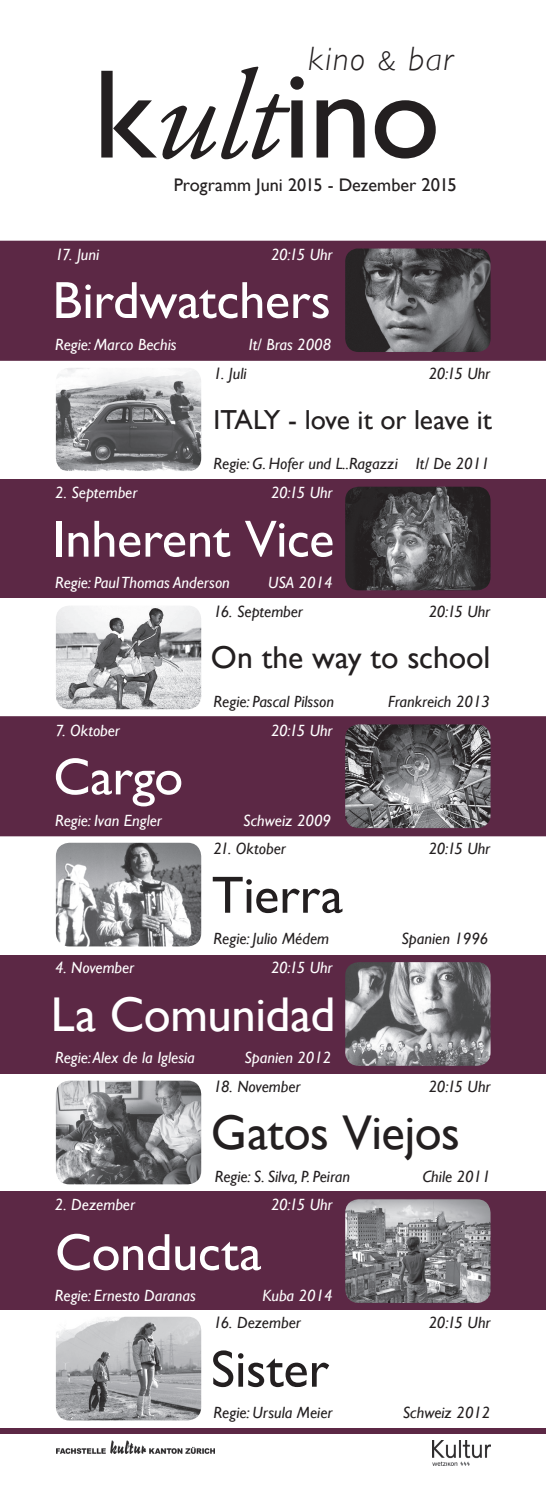
<style>
.page{position:relative;width:546px;height:1510px;background:#fff}
.page>*{position:absolute;margin:0;border:0;box-sizing:border-box;transform-origin:0 0}
.t1{font:127.12px "Gill Sans";color:#231f20}
.t2{font:52.5px "Gill Sans";letter-spacing:-.01em;color:#fff}
.t3{font:52.5px "Gill Sans";letter-spacing:-.005em;color:#231f20}
.t4{font:48.75px "Gill Sans";letter-spacing:-.01em;color:#fff}
.t5{font:48.75px "Gill Sans";letter-spacing:-.01em;color:#231f20}
.t6{font:italic 300 33.75px "Gill Sans";letter-spacing:.045em;color:#231f20}
.t7{font:31.62px "Gill Sans";letter-spacing:-.005em;color:#231f20}
.t8{font:27.5px "Gill Sans";letter-spacing:-.005em;color:#231f20}
.t9{font:18.25px "Gill Sans";color:#231f20}
.t10{font:italic 16.25px "Gill Sans";color:#231f20}
.t11{font:italic 16.25px "Gill Sans";color:#fff}
.s1{font-size:27.5px}
.s2{font-family:"Adobe Garamond Pro";font-style:italic}
.s3{font-size:18.62px}
</style>
<div class="page">
<div style="left:0;top:241px;width:546px;height:120px;background:#5c2845"></div>
<div style="left:0;top:479px;width:546px;height:119px;background:#5c2845"></div>
<div style="left:0;top:716px;width:546px;height:120px;background:#5c2845"></div>
<div style="left:0;top:1191px;width:546px;height:119px;background:#5c2845"></div>
<div style="left:0;top:1428px;width:546px;height:5px;background:#5c2845"></div>
<div style="left:0;top:955px;width:546px;height:119px;background:#5c2845"></div>
<img style="left:345px;top:248px;width:145px;height:104px">
<img style="left:56px;top:606px;width:145px;height:103px">
<img style="left:345px;top:724px;width:145px;height:104px">
<img style="left:56px;top:842px;width:145px;height:104px">
<img style="left:345px;top:962px;width:145px;height:103px">
<img style="left:56px;top:1080px;width:145px;height:104px">
<img style="left:56px;top:1316px;width:145px;height:104px">
<img style="left:432px;top:1440px;width:58px;height:25px">
<img style="left:57px;top:1440px;width:158px;height:13px">
<img style="left:345px;top:487px;width:145px;height:103px">
<img style="left:345px;top:1199px;width:145px;height:103px">
<img style="left:56px;top:368px;width:145px;height:103px">
<h3 class="t6" style="left:308px;top:40px;width:146px">kino <span class="s1">&amp;</span> bar</h3>
<h1 class="t1" style="left:93px;top:41px;width:348px">k<span class="s2">ult</span>ino</h1>
<p class="t9" style="left:174px;top:174px;width:285px">Programm Juni 2015 - Dezember <span class="s3">2015</span></p>
<p class="t11" style="left:55px;top:244px;width:46px">17. Juni</p>
<p class="t11" style="left:271px;top:244px;width:63px">20:15 Uhr</p>
<h2 class="t2" style="left:52px;top:269px;width:280px">Birdwatchers</h2>
<p class="t11" style="left:55px;top:334px;width:123px">Regie: Marco Bechis</p>
<p class="t11" style="left:249px;top:334px;width:84px">It/ Bras 2008</p>
<p class="t10" style="left:213px;top:364px;width:35px">1. Juli</p>
<p class="t10" style="left:429px;top:364px;width:63px">20:15 Uhr</p>
<h3 class="t8" style="left:214px;top:404px;width:280px">ITALY - love it or leave it</h3>
<p class="t10" style="left:213px;top:454px;width:277px">Regie: G. Hofer und L..Ragazzi It/ De 2011</p>
<p class="t11" style="left:55px;top:483px;width:84px">2. September</p>
<p class="t11" style="left:271px;top:483px;width:63px">20:15 Uhr</p>
<h2 class="t2" style="left:52px;top:508px;width:283px">Inherent Vice</h2>
<p class="t11" style="left:55px;top:573px;width:176px">Regie: Paul Thomas Anderson</p>
<p class="t11" style="left:268px;top:573px;width:66px">USA 2014</p>
<p class="t10" style="left:214px;top:602px;width:91px">16. September</p>
<p class="t10" style="left:429px;top:602px;width:63px">20:15 Uhr</p>
<h3 class="t7" style="left:211px;top:639px;width:281px">On the way to school</h3>
<p class="t10" style="left:214px;top:692px;width:122px">Regie: Pascal Pilsson</p>
<p class="t10" style="left:388px;top:692px;width:103px">Frankreich 2013</p>
<p class="t11" style="left:55px;top:720px;width:66px">7. Oktober</p>
<p class="t11" style="left:271px;top:720px;width:63px">20:15 Uhr</p>
<h2 class="t2" style="left:53px;top:746px;width:131px">Cargo</h2>
<p class="t11" style="left:55px;top:810px;width:108px">Regie: Ivan Engler</p>
<p class="t11" style="left:243px;top:810px;width:89px">Schweiz 2009</p>
<p class="t10" style="left:214px;top:839px;width:74px">21. Oktober</p>
<p class="t10" style="left:429px;top:839px;width:63px">20:15 Uhr</p>
<h2 class="t3" style="left:212px;top:864px;width:133px">Tierra</h2>
<p class="t10" style="left:214px;top:929px;width:117px">Regie: Julio Médem</p>
<p class="t10" style="left:401px;top:929px;width:88px">Spanien 1996</p>
<p class="t11" style="left:55px;top:958px;width:81px">4. November</p>
<p class="t11" style="left:271px;top:958px;width:63px">20:15 Uhr</p>
<h3 class="t4" style="left:51px;top:986px;width:286px">La Comunidad</h3>
<p class="t11" style="left:55px;top:1048px;width:141px">Regie: Alex de la Iglesia</p>
<p class="t11" style="left:244px;top:1048px;width:88px">Spanien 2012</p>
<p class="t10" style="left:214px;top:1077px;width:88px">18. November</p>
<p class="t10" style="left:429px;top:1077px;width:63px">20:15 Uhr</p>
<h3 class="t5" style="left:211px;top:1104px;width:250px">Gatos Viejos</h3>
<p class="t10" style="left:215px;top:1167px;width:137px">Regie: S. Silva, P. Peiran</p>
<p class="t10" style="left:422px;top:1167px;width:70px">Chile 2011</p>
<p class="t11" style="left:55px;top:1195px;width:82px">2. Dezember</p>
<p class="t11" style="left:271px;top:1195px;width:63px">20:15 Uhr</p>
<h2 class="t2" style="left:55px;top:1221px;width:208px">Conducta</h2>
<p class="t11" style="left:55px;top:1285px;width:142px">Regie: Ernesto Daranas</p>
<p class="t11" style="left:262px;top:1285px;width:72px">Kuba 2014</p>
<p class="t10" style="left:214px;top:1313px;width:89px">16. Dezember</p>
<p class="t10" style="left:429px;top:1313px;width:63px">20:15 Uhr</p>
<h2 class="t3" style="left:211px;top:1338px;width:120px">Sister</h2>
<p class="t10" style="left:214px;top:1403px;width:120px">Regie: Ursula Meier</p>
<p class="t10" style="left:403px;top:1403px;width:89px">Schweiz 2012</p>
</div>
